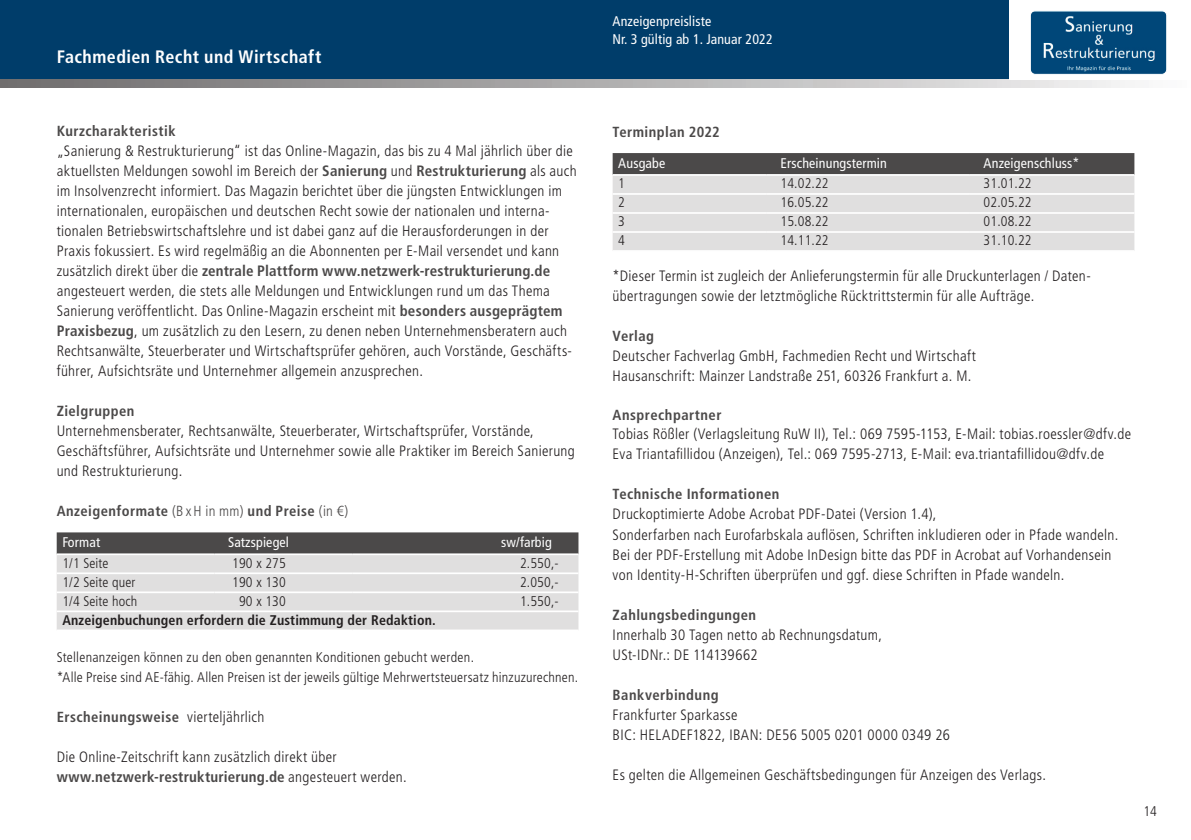
<style>
.page{position:relative;width:1191px;height:840px;background:#fff}
.page>*{position:absolute;margin:0;border:0;box-sizing:border-box;transform-origin:0 0}
.t1{font:700 condensed 18px "Frutiger LT Std";letter-spacing:.025em;color:#fff}
.t2{font:300 condensed 15px/20px "Frutiger LT Std";letter-spacing:.02em;color:#231f20}
.t3{font:700 condensed 14.6px "Frutiger LT Std";letter-spacing:.03em;color:#4b4949}
.t4{font:300 condensed 14px/20px "Frutiger LT Std";letter-spacing:.015em;color:#231f20}
.t5{font:condensed 14px/18px "Frutiger LT Std";letter-spacing:.01em;color:#fff}
.t6{font:700 condensed 14px "Frutiger LT Std";letter-spacing:.01em;color:#231f20}
.s1{font-weight:700;color:#4b4949}
.s2{font-weight:300}
.s3{font-weight:300;font-size:15px;color:#231f20}
</style>
<div class="page">
<div style="left:0;top:0;width:1191px;height:79px;background:#003d6a"></div>
<svg style="left:0;top:79px;width:1125px;height:9px;background:#acabab"></svg>
<div style="left:1009px;top:0;width:182px;height:79px;background:#fff"></div>
<img style="left:1032px;top:12px;width:133px;height:61px">
<div style="left:1030px;top:10px;width:137px;height:65px;border:1px solid #fff;border-radius:5px"></div>
<svg style="left:57px;top:532px;width:521px;height:97px;background:#bdbcbc"></svg>
<hr style="left:57px;top:553px;width:157px;height:2px;background:#fff">
<hr style="left:214px;top:553px;width:138px;height:2px;background:#fff">
<hr style="left:352px;top:553px;width:226px;height:2px;background:#fff">
<hr style="left:57px;top:572px;width:157px;height:2px;background:#fff">
<hr style="left:214px;top:572px;width:138px;height:2px;background:#fff">
<hr style="left:352px;top:572px;width:226px;height:2px;background:#fff">
<hr style="left:57px;top:591px;width:157px;height:2px;background:#fff">
<hr style="left:214px;top:591px;width:138px;height:2px;background:#fff">
<hr style="left:352px;top:591px;width:226px;height:2px;background:#fff">
<hr style="left:57px;top:610px;width:157px;height:2px;background:#fff">
<hr style="left:214px;top:610px;width:138px;height:2px;background:#fff">
<hr style="left:352px;top:610px;width:226px;height:2px;background:#fff">
<svg style="left:612px;top:153px;width:522px;height:97px;background:#bdbbbb"></svg>
<hr style="left:612px;top:174px;width:155px;height:2px;background:#fff">
<hr style="left:767px;top:174px;width:203px;height:2px;background:#fff">
<hr style="left:970px;top:174px;width:164px;height:2px;background:#fff">
<hr style="left:612px;top:193px;width:155px;height:2px;background:#fff">
<hr style="left:767px;top:193px;width:203px;height:2px;background:#fff">
<hr style="left:970px;top:193px;width:164px;height:2px;background:#fff">
<hr style="left:612px;top:212px;width:155px;height:2px;background:#fff">
<hr style="left:767px;top:212px;width:203px;height:2px;background:#fff">
<hr style="left:970px;top:212px;width:164px;height:2px;background:#fff">
<hr style="left:612px;top:231px;width:155px;height:2px;background:#fff">
<hr style="left:767px;top:231px;width:203px;height:2px;background:#fff">
<hr style="left:970px;top:231px;width:164px;height:2px;background:#fff">
<p class="t1" style="left:57px;top:46px;width:266px">Fachmedien Recht und Wirtschaft</p>
<p class="t3" style="left:57px;top:122px;width:120px">Kurzcharakteristik</p>
<p class="t2" style="left:57px;top:141px;width:521px">„Sanierung &amp; Restrukturierung“ ist das Online-Magazin, das bis zu 4 Mal jährlich über die aktuellsten Meldungen sowohl im Bereich der <span class="s1">Sanierung</span> und <span class="s1">Restrukturierung</span> als auch im Insolvenzrecht informiert. Das Magazin berichtet über die jüngsten Entwicklungen im internationalen, europäischen und deutschen Recht sowie der nationalen und interna&shy;tionalen Betriebswirtschaftslehre und ist dabei ganz auf die Herausforderungen in der Praxis fokussiert. Es wird regelmäßig an die Abonnenten per E-Mail versendet und kann zusätzlich direkt über die <span class="s1">zentrale Plattform www.netzwerk-restrukturierung.de </span>angesteuert werden, die stets alle Meldungen und Entwicklungen rund um das Thema Sanierung veröffentlicht. Das Online-Magazin erscheint mit <span class="s1">besonders ausgeprägtem Praxisbezug</span>, um zusätzlich zu den Lesern, zu denen neben Unternehmensberatern auch Rechtsanwälte, Steuerberater und Wirtschaftsprüfer gehören, auch Vorstände, Geschäfts&shy;führer, Aufsichtsräte und Unternehmer allgemein anzusprechen.</p>
<p class="t3" style="left:57px;top:402px;width:79px">Zielgruppen</p>
<p class="t2" style="left:57px;top:421px;width:519px">Unternehmensberater, Rechtsanwälte, Steuerberater, Wirtschaftsprüfer, Vorstände,<br>Geschäftsführer, Aufsichtsräte und Unternehmer sowie alle Praktiker im Bereich Sanierung und Restrukturierung.</p>
<p class="t3" style="left:57px;top:502px;width:293px">Anzeigenformate <span class="s2">(B x H in mm)</span> und Preise <span class="s2">(in €)</span></p>
<p class="t5" style="left:62px;top:533px;width:39px">Format</p>
<p class="t5" style="left:228px;top:533px;width:62px">Satzspiegel</p>
<p class="t5" style="left:501px;top:533px;width:52px">sw/farbig</p>
<p class="t4" style="left:62px;top:552px;width:48px">1/1 Seite</p>
<p class="t4" style="left:232px;top:552px;width:55px">190 x 275</p>
<p class="t4" style="left:520px;top:552px;width:40px">2.550,-</p>
<p class="t4" style="left:62px;top:571px;width:75px">1/2 Seite quer</p>
<p class="t4" style="left:232px;top:571px;width:55px">190 x 130</p>
<p class="t4" style="left:520px;top:571px;width:40px">2.050,-</p>
<p class="t4" style="left:62px;top:590px;width:76px">1/4 Seite hoch</p>
<p class="t4" style="left:239px;top:590px;width:48px">90 x 130</p>
<p class="t4" style="left:520px;top:590px;width:40px">1.550,-</p>
<p class="t6" style="left:62px;top:611px;width:375px">Anzeigenbuchungen erfordern die Zustimmung der Redaktion.</p>
<p class="t4" style="left:57px;top:647px;width:523px">Stellenanzeigen können zu den oben genannten Konditionen gebucht werden.<br>*Alle Preise sind AE-fähig. Allen Preisen ist der jeweils gültige Mehrwertsteuersatz hinzuzurechnen.</p>
<p class="t3" style="left:57px;top:708px;width:209px">Erscheinungsweise <span class="s3">vierteljährlich</span></p>
<p class="t2" style="left:57px;top:746px;width:351px">Die Online-Zeitschrift kann zusätzlich direkt über <span class="s1">www.netzwerk-restrukturierung.de</span> angesteuert werden.</p>
<p class="t5" style="left:612px;top:12px;width:162px">Anzeigenpreisliste<br>Nr. 3 gültig ab 1. Januar 2022</p>
<p class="t3" style="left:612px;top:123px;width:109px">Terminplan 2022</p>
<p class="t5" style="left:618px;top:154px;width:48px">Ausgabe</p>
<p class="t5" style="left:780px;top:154px;width:108px">Erscheinungstermin</p>
<p class="t5" style="left:983px;top:154px;width:97px">Anzeigenschluss*</p>
<p class="t4" style="left:618px;top:173px;width:8px">1</p>
<p class="t4" style="left:780px;top:173px;width:50px">14.02.22</p>
<p class="t4" style="left:983px;top:173px;width:50px">31.01.22</p>
<p class="t4" style="left:618px;top:192px;width:8px">2</p>
<p class="t4" style="left:780px;top:192px;width:50px">16.05.22</p>
<p class="t4" style="left:983px;top:192px;width:50px">02.05.22</p>
<p class="t4" style="left:618px;top:211px;width:8px">3</p>
<p class="t4" style="left:780px;top:211px;width:50px">15.08.22</p>
<p class="t4" style="left:983px;top:211px;width:50px">01.08.22</p>
<p class="t4" style="left:618px;top:230px;width:8px">4</p>
<p class="t4" style="left:780px;top:230px;width:50px">14.11.22</p>
<p class="t4" style="left:983px;top:230px;width:50px">31.10.22</p>
<p class="t2" style="left:612px;top:266px;width:479px">*Dieser Termin ist zugleich der Anlieferungstermin für alle Druckunterlagen / Daten&shy;übertragungen sowie der letztmögliche Rücktrittstermin für alle Aufträge.</p>
<p class="t3" style="left:612px;top:327px;width:43px">Verlag</p>
<p class="t2" style="left:612px;top:346px;width:365px">Deutscher Fachverlag GmbH, Fachmedien Recht und Wirtschaft<br>Hausanschrift: Mainzer Landstraße 251, 60326 Frankfurt a. M.</p>
<p class="t3" style="left:612px;top:406px;width:110px">Ansprechpartner</p>
<p class="t2" style="left:612px;top:424px;width:520px">Tobias Rößler (Verlagsleitung RuW II), Tel.: 069 7595-1153, E-Mail: tobias.roessler@dfv.de<br>Eva Triantafillidou (Anzeigen), Tel.: 069 7595-2713, E-Mail: eva.triantafillidou@dfv.de</p>
<p class="t3" style="left:612px;top:485px;width:168px">Technische Informationen</p>
<p class="t2" style="left:612px;top:504px;width:507px">Druckoptimierte Adobe Acrobat PDF-Datei (Version 1.4),<br>Sonderfarben nach Eurofarbskala auflösen, Schriften inkludieren oder in Pfade wandeln.<br>Bei der PDF-Erstellung mit Adobe InDesign bitte das PDF in Acrobat auf Vorhandensein von Identity-H-Schriften überprüfen und ggf. diese Schriften in Pfade wandeln.</p>
<p class="t3" style="left:612px;top:605px;width:145px">Zahlungsbedingungen</p>
<p class="t2" style="left:612px;top:624px;width:271px">Innerhalb 30 Tagen netto ab Rechnungsdatum,<br>USt-IDNr.: DE 114139662</p>
<p class="t3" style="left:612px;top:685px;width:107px">Bankverbindung</p>
<p class="t2" style="left:612px;top:704px;width:339px">Frankfurter Sparkasse<br>BIC: HELADEF1822, IBAN: DE56 5005 0201 0000 0349 26</p>
<p class="t2" style="left:612px;top:764px;width:435px">Es gelten die Allgemeinen Geschäftsbedingungen für Anzeigen des Verlags.</p>
<p class="t4" style="left:1143px;top:801px;width:15px">14</p>
</div>
